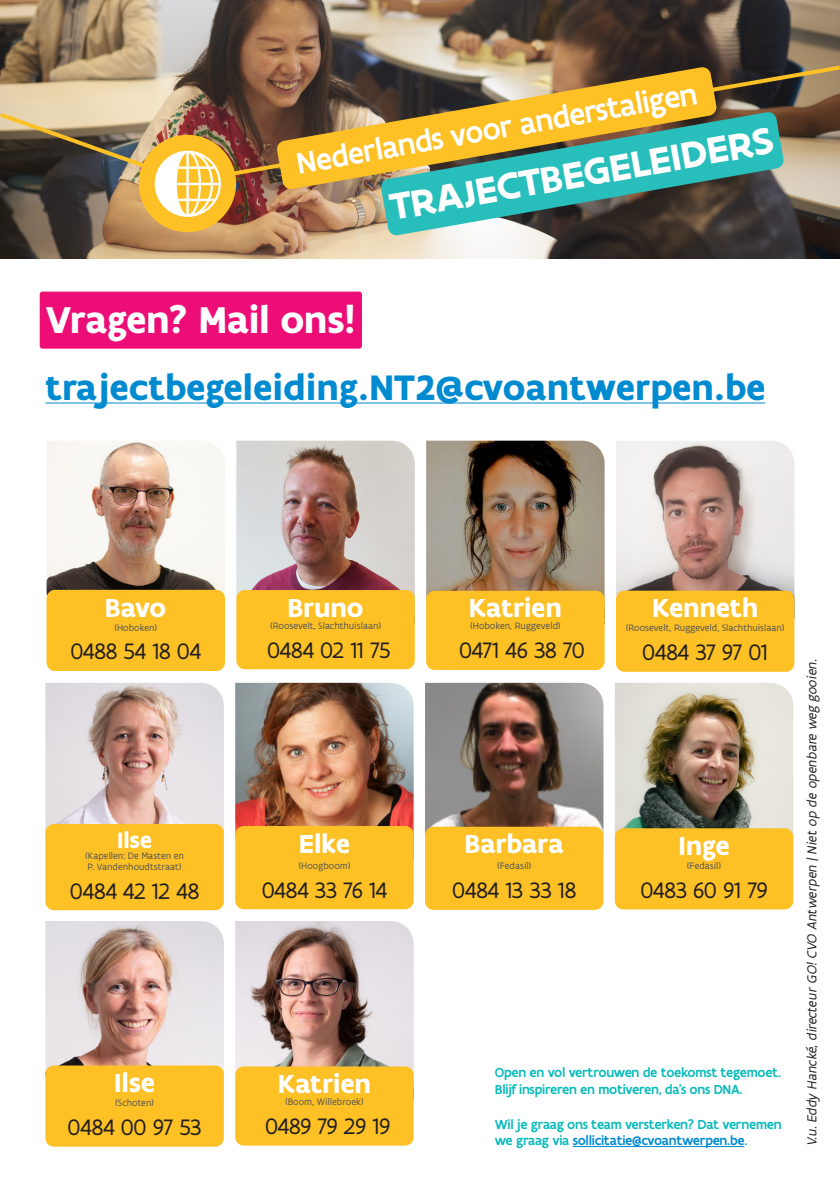
<style>
.page{position:relative;width:840px;height:1191px;background:#fff}
.page>*{position:absolute;margin:0;border:0;box-sizing:border-box;transform-origin:0 0}
.t1{font:700 40px "Flanders Art Sans";letter-spacing:-.015em;color:#fff}
.t2{font:700 38px "Flanders Art Sans";color:#008ad0}
.Talen___NT2{font:500 32px "Flanders Art Sans";color:#fff}
.t3{font:700 28px "Flanders Art Sans";letter-spacing:-.015em;color:#fff}
.t4{font:24px "Flanders Art Sans";letter-spacing:-.01em;color:#231f20}
.t5{font:24px "Flanders Art Sans";letter-spacing:-.03em;color:#231f20}
.t6{font:700 24px "Flanders Art Sans";color:#fff}
.Basis_tekst{font:500 14px/16.8px "Flanders Art Sans";letter-spacing:-.02em;color:#08babb}
.t7{font:italic 14px "Flanders Art Sans";color:#231f20}
.t8{font:10px/11px "Flanders Art Sans";color:#535355}
.s1{color:#008ad0}
</style>
<div class="page">
<img style="left:0;top:0;width:839px;height:258px">
<svg style="left:380px;top:185px;width:403px;height:51px;background:#48746f"></svg>
<img style="left:45px;top:683px;width:179px;height:147px">
<div style="left:45px;top:824px;width:179px;height:86px;background:#fdc125;border-radius:9px"></div>
<img style="left:235px;top:921px;width:178px;height:151px">
<div style="left:235px;top:1066px;width:178px;height:79px;background:#fdc125;border-radius:9px"></div>
<img style="left:426px;top:441px;width:178px;height:156px">
<div style="left:426px;top:591px;width:178px;height:79px;background:#fdc125;border-radius:9px"></div>
<img style="left:45px;top:921px;width:179px;height:150px">
<div style="left:45px;top:1065px;width:179px;height:81px;background:#fdc125;border-radius:9px"></div>
<img style="left:425px;top:683px;width:178px;height:149px">
<div style="left:425px;top:826px;width:178px;height:84px;background:#fdc125;border-radius:9px"></div>
<img style="left:615px;top:683px;width:177px;height:151px">
<div style="left:614px;top:828px;width:178px;height:81px;background:#fdc125;border-radius:9px"></div>
<img style="left:235px;top:683px;width:178px;height:149px">
<img style="left:236px;top:441px;width:178px;height:155px">
<div style="left:236px;top:590px;width:178px;height:79px;background:#fdc125;border-radius:9px"></div>
<img style="left:616px;top:441px;width:178px;height:155px">
<div style="left:615px;top:590px;width:179px;height:82px;background:#fdc125;border-radius:9px"></div>
<img style="left:46px;top:441px;width:179px;height:155px">
<div style="left:46px;top:590px;width:179px;height:81px;background:#fdc125;border-radius:9px"></div>
<img style="left:0;top:63px;width:839px;height:122px">
<div style="left:139px;top:135px;width:97px;height:97px;background:#fdc125;border-radius:50%"></div>
<svg style="left:155px;top:151px;width:66px;height:66px"></svg>
<svg style="left:276px;top:67px;width:440px;height:123px;background:#959a57"></svg>
<div style="left:40px;top:292px;width:322px;height:57px;background:#ed0d76;border-radius:3px"></div>
<hr style="left:45px;top:402px;width:719px;height:1px;background:#008ad0">
<hr style="left:572px;top:1146px;width:172px;height:1px;background:#008ad0">
<div style="left:235px;top:826px;width:178px;height:83px;background:#fdc125;border-radius:9px"></div>
<p class="Talen___NT2" style="left:293px;top:144px;width:407px;rotate:-10deg">Nederlands voor anderstaligen</p>
<h2 class="t1" style="left:385px;top:182px;width:390px;rotate:-10deg">TRAJECTBEGELEIDERS</h2>
<h1 class="t1" style="left:45px;top:294px;width:311px">Vragen? Mail ons!</h1>
<p class="t2" style="left:45px;top:363px;width:721px">trajectbegeleiding.NT2@cvoantwerpen.be</p>
<h3 class="t3" style="left:105px;top:589px;width:63px">Bavo</h3>
<h3 class="t8" style="left:114px;top:622px;width:44px">(Hoboken)</h3>
<h3 class="t4" style="left:70px;top:636px;width:132px">0488 54 18 04</h3>
<h3 class="t3" style="left:287px;top:590px;width:78px">Bruno</h3>
<h3 class="t8" style="left:270px;top:620px;width:112px">(Roosevelt, Slachthuislaan)</h3>
<h3 class="t4" style="left:267px;top:635px;width:125px">0484 02 11 75</h3>
<h3 class="t6" style="left:117px;top:824px;width:36px">Ilse</h3>
<h3 class="t8" style="left:85px;top:850px;width:100px">(Kapellen: De Masten en<br>P. Vandenhoudtstraat)</h3>
<h3 class="t4" style="left:70px;top:876px;width:131px">0484 42 12 48</h3>
<h3 class="t3" style="left:299px;top:826px;width:53px">Elke</h3>
<h3 class="t8" style="left:298px;top:860px;width:53px">(Hoogboom)</h3>
<h3 class="t4" style="left:261px;top:875px;width:127px">0484 33 76 14</h3>
<h3 class="t3" style="left:114px;top:1065px;width:42px">Ilse</h3>
<h3 class="t8" style="left:115px;top:1097px;width:40px">(Schoten)</h3>
<h3 class="t4" style="left:68px;top:1112px;width:135px">0484 00 97 53</h3>
<h3 class="t3" style="left:278px;top:1066px;width:95px">Katrien</h3>
<h3 class="t8" style="left:285px;top:1096px;width:80px">(Boom, Willebroek)</h3>
<h3 class="t5" style="left:265px;top:1111px;width:127px">0489 79 29 19</h3>
<h3 class="t3" style="left:468px;top:590px;width:95px">Katrien</h3>
<h3 class="t8" style="left:470px;top:621px;width:92px">(Hoboken, Ruggeveld)</h3>
<h3 class="t4" style="left:459px;top:635px;width:127px">0471 46 38 70</h3>
<h3 class="t3" style="left:651px;top:590px;width:107px">Kenneth</h3>
<h3 class="t8" style="left:625px;top:623px;width:160px">(Roosevelt, Ruggeveld, Slachthuislaan)</h3>
<h3 class="t4" style="left:642px;top:637px;width:127px">0484 37 97 01</h3>
<h3 class="t3" style="left:464px;top:826px;width:101px">Barbara</h3>
<h3 class="t8" style="left:497px;top:861px;width:36px">(Fedasil)</h3>
<h3 class="t4" style="left:452px;top:875px;width:125px">0484 13 33 18</h3>
<h3 class="t3" style="left:678px;top:828px;width:52px">Inge</h3>
<h3 class="t8" style="left:686px;top:860px;width:36px">(Fedasil)</h3>
<h3 class="t4" style="left:640px;top:875px;width:129px">0483 60 91 79</h3>
<p class="Basis_tekst" style="left:494px;top:1064px;width:287px">Open en vol vertrouwen de toekomst tegemoet.<br>Blijf inspireren en motiveren, da’s ons DNA.</p>
<p class="Basis_tekst" style="left:494px;top:1115px;width:288px">Wil je graag ons team versterken? Dat vernemen we graag via <span class="s1">sollicitatie@cvoantwerpen.be</span>.</p>
<p class="t7" style="left:802px;top:1146px;width:491px;rotate:-90deg">V.u. Eddy Hancké, directeur GO! CVO Antwerpen | Niet op de openbare weg gooien.</p>
</div>
